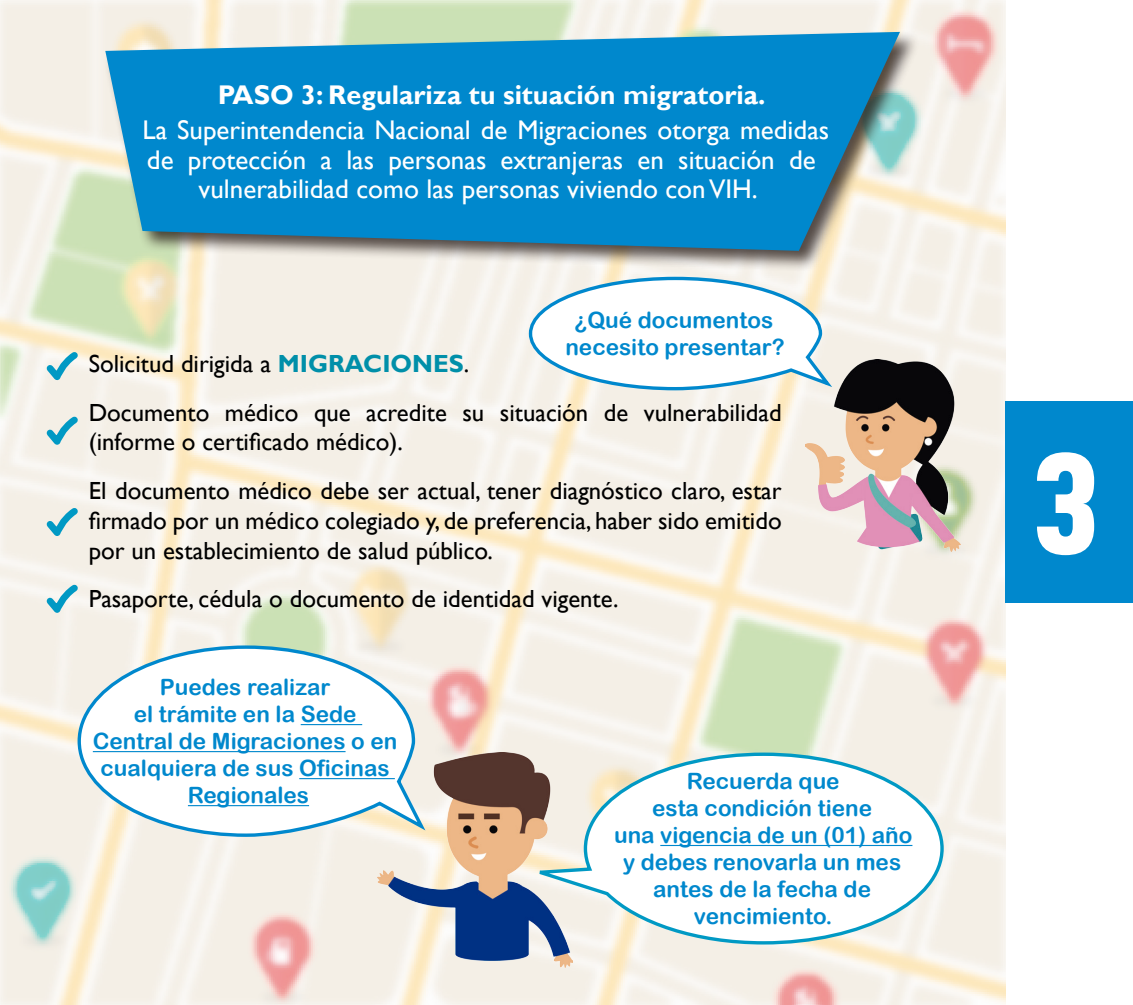
<style>
.page{position:relative;width:1133px;height:1005px;background:#fff}
.page>*{position:absolute;margin:0;border:0;box-sizing:border-box;transform-origin:0 0}
.t1{font:146.25px "Front Page Neue";color:#fff}
.t2{font:27px/29.2px "Gill Sans";color:#fff;text-align:center}
.t3{font:700 27px "Gill Sans";color:#fff}
.t4{font:24.75px/29.7px "Gill Sans";color:#000}
.t5{font:22.5px/27px "Arial Rounded MT Bold";color:#0088cd;text-align:center}
.s1{font-weight:700;color:#008fa9}
</style>
<div class="page">
<img style="left:0;top:0;width:1005px;height:1005px">
<div style="left:1005px;top:402px;width:127px;height:201px;background:#0088cd"></div>
<div style="left:103px;top:29px;width:817px;height:243px;background:#1f1410;opacity:.75"></div>
<svg style="left:105px;top:32px;width:794px;height:219px;background:#2091c8"></svg>
<img style="left:805px;top:360px;width:155px;height:191px">
<svg style="left:41px;top:346px;width:43px;height:49px"></svg>
<svg style="left:41px;top:410px;width:43px;height:50px;background:#d3e3e1"></svg>
<svg style="left:41px;top:502px;width:43px;height:49px;background:#d2e3e1"></svg>
<svg style="left:41px;top:578px;width:43px;height:50px"></svg>
<svg style="left:527px;top:275px;width:309px;height:117px"></svg>
<img style="left:377px;top:752px;width:195px;height:215px">
<svg style="left:76px;top:643px;width:353px;height:195px"></svg>
<svg style="left:521px;top:751px;width:424px;height:195px"></svg>
<p class="t3" style="left:218px;top:78px;width:549px">PASO 3: Regulariza tu situación migratoria.</p>
<p class="t2" style="left:142px;top:116px;width:688px">La Superintendencia Nacional de Migraciones otorga medidas de protección a las personas extranjeras en situación de vulnerabilidad como las personas viviendo con VIH.</p>
<p class="t5" style="left:565px;top:306px;width:221px">¿Qué documentos necesito presentar?</p>
<p class="t4" style="left:89px;top:349px;width:382px">Solicitud dirigida a <span class="s1">MIGRACIONES</span>.</p>
<p class="t4" style="left:89px;top:398px;width:694px">Documento médico que acredite su situación de vulnerabilidad (informe o certificado médico).</p>
<p class="t4" style="left:89px;top:476px;width:694px;text-align:justify">El documento médico debe ser actual, tener diagnóstico claro, estar firmado por un médico colegiado y, de preferencia, haber sido emitido por un establecimiento de salud público.</p>
<p class="t4" style="left:89px;top:584px;width:531px">Pasaporte, cédula o documento de identidad vigente.</p>
<p class="t5" style="left:93px;top:673px;width:306px">Puedes realizar<br>el trámite en la Sede<br>Central de Migraciones o en cualquiera de sus Oficinas<br>Regionales</p>
<p class="t5" style="left:614px;top:767px;width:300px">Recuerda que<br>esta condición tiene<br>una vigencia de un (01) año y debes renovarla un mes antes de la fecha de vencimiento.</p>
<p class="t1" style="left:1036px;top:424px;width:66px">3</p>
</div>
